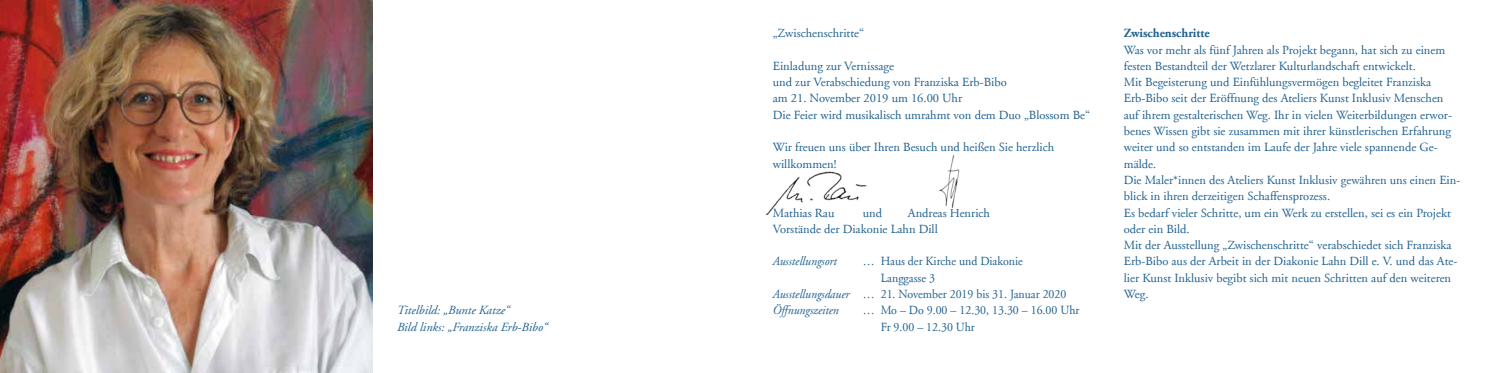
<style>
.page{position:relative;width:1489px;height:373px;background:#fff}
.page>*{position:absolute;margin:0;border:0;box-sizing:border-box;transform-origin:0 0}
.t1{font:12.5px/16.2px "Adobe Garamond";color:#20618f}
.t2{font:12.5px/16.2px "Adobe Garamond";color:#20618f;scale:.95 1}
.t3{font:italic 12.5px/16.2px "Adobe Garamond";color:#20618f}
.t4{font:italic 12.5px "Adobe Garamond";color:#20618f;scale:.95 1}
.t5{font:700 12.5px "Adobe Garamond";color:#20618f}
.s1{font-style:italic}
.s2{color:#fff}
</style>
<div class="page">
<img style="left:0;top:0;width:372px;height:372px">
<img style="left:766px;top:171px;width:101px;height:43px">
<img style="left:939px;top:155px;width:21px;height:53px">
<p class="t3" style="left:397px;top:302px;width:152px">Titelbild: „Bunte Katze“<br>Bild links: „Franziska Erb-Bibo“</p>
<p class="t1" style="left:772px;top:25px;width:93px">„Zwischenschritte“</p>
<p class="t1" style="left:772px;top:58px;width:319px">Einladung zur Vernissage<br>und zur Verabschiedung von Franziska Erb-Bibo<br>am 21. November 2019 um 16.00 Uhr<br>Die Feier wird musikalisch umrahmt von dem Duo „Blossom Be“</p>
<p class="t1" style="left:772px;top:139px;width:283px">Wir freuen uns über Ihren Besuch und heißen Sie herzlich willkommen!</p>
<p class="t1" style="left:772px;top:204px;width:63px">Mathias Rau</p>
<p class="t1" style="left:862px;top:204px;width:21px">und</p>
<p class="t1" style="left:772px;top:204px;width:219px;text-indent:135px">Andreas Henrich<br>Vorstände der Diakonie Lahn Dill</p>
<p class="t4" style="left:772px;top:254px;width:69px">Ausstellungsort</p>
<p class="t2" style="left:862px;top:253px;width:170px">… Haus der Kirche und Diakonie</p>
<p class="t2" style="left:880px;top:269px;width:59px">Langgasse 3</p>
<p class="t2" style="left:772px;top:285px;width:310px"><span class="s1">Ausstellungsdauer</span> … 21. November 2019 bis 31. Januar 2020</p>
<p class="t4" style="left:772px;top:303px;width:71px">Öffnungszeiten</p>
<p class="t2" style="left:862px;top:302px;width:229px">… Mo – Do 9.00 – 12.30, 13.30 – 16.00 Uhr <span class="s2">…</span> Fr 9.00 – 12.30 Uhr</p>
<p class="t5" style="left:1123px;top:26px;width:88px">Zwischenschritte</p>
<p class="t1" style="left:1123px;top:42px;width:338px">Was vor mehr als fünf Jahren als Projekt begann, hat sich zu einem festen Bestandteil der Wetzlarer Kulturlandschaft entwickelt.<br>Mit Begeisterung und Einfühlungsvermögen begleitet Franziska Erb-Bibo seit der Eröffnung des Ateliers Kunst Inklusiv Menschen auf ihrem gestalterischen Weg. Ihr in vielen Weiterbildungen erwor&shy;benes Wissen gibt sie zusammen mit ihrer künstlerischen Erfahrung weiter und so entstanden im Laufe der Jahre viele spannende Ge&shy;mälde.<br>Die Maler*innen des Ateliers Kunst Inklusiv gewähren uns einen Ein&shy;blick in ihren derzeitigen Schaffensprozess.<br>Es bedarf vieler Schritte, um ein Werk zu erstellen, sei es ein Projekt oder ein Bild.<br>Mit der Ausstellung „Zwischenschritte“ verabschiedet sich Franziska Erb-Bibo aus der Arbeit in der Diakonie Lahn Dill e. V. und das Ate&shy;lier Kunst Inklusiv begibt sich mit neuen Schritten auf den weiteren Weg.</p>
</div>
